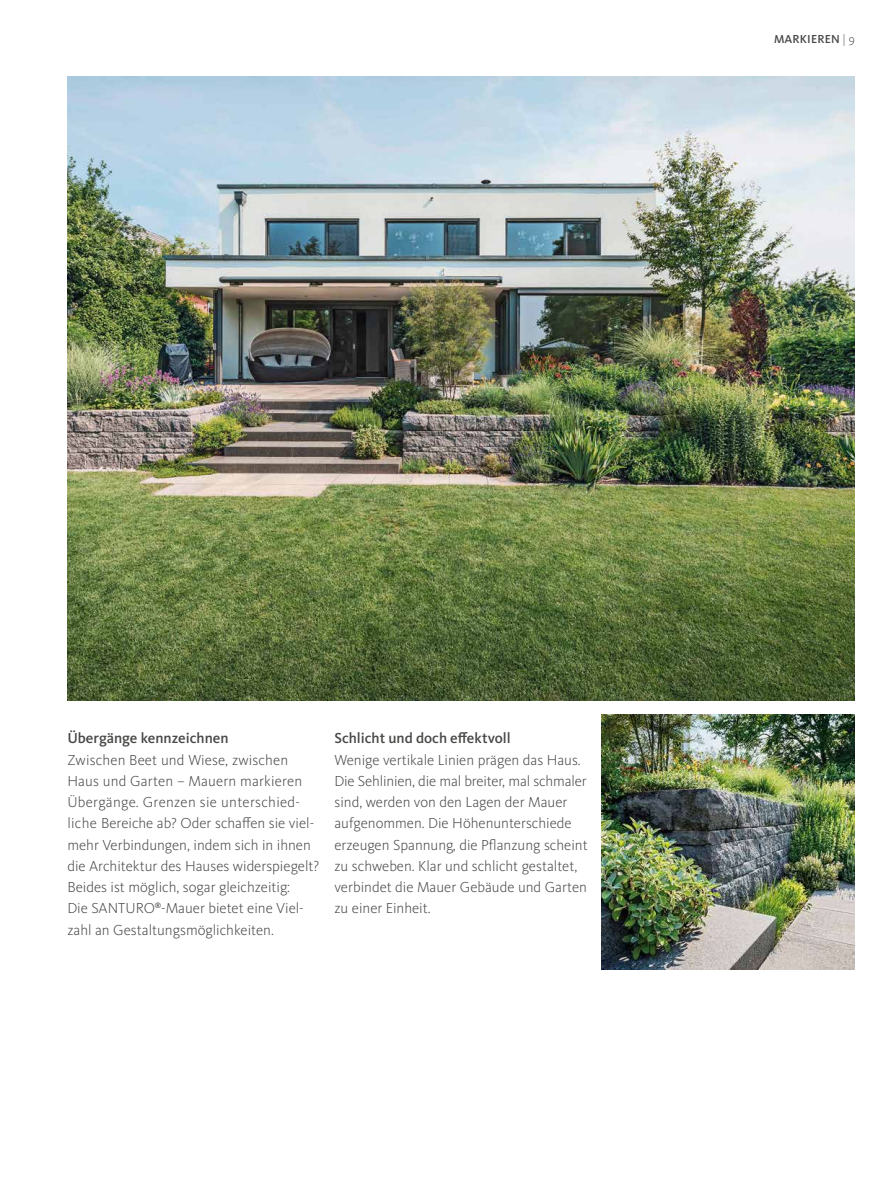
<style>
.page{position:relative;width:893px;height:1191px;background:#fff}
.page>*{position:absolute;margin:0;border:0;box-sizing:border-box;transform-origin:0 0}
.t1{font:300 15px/21.3px "Kievit Pro";color:#484847}
.t2{font:500 15px "Kievit Pro";color:#484847}
.t3{font:500 12px "Kievit Pro";letter-spacing:.01em;color:#484847}
.s1{font-weight:300}
</style>
<div class="page">
<img style="left:67px;top:77px;width:788px;height:624px">
<img style="left:601px;top:714px;width:254px;height:255px">
<p class="t3" style="left:774px;top:32px;width:82px">MARKIEREN <span class="s1">| 9</span></p>
<p class="t2" style="left:67px;top:729px;width:163px">Übergänge kennzeichnen</p>
<p class="t1" style="left:67px;top:749px;width:253px">Zwischen Beet und Wiese, zwischen Haus und Garten – Mauern markieren Übergänge. Grenzen sie unterschied&shy;liche Bereiche ab? Oder schaffen sie viel&shy;mehr Verbindungen, indem sich in ihnen die Architektur des Hauses widerspiegelt?<br>Beides ist möglich, sogar gleichzeitig:<br>Die SANTURO<sup>®</sup>-Mauer bietet eine Viel&shy;zahl an Gestaltungsmöglichkeiten.</p>
<p class="t2" style="left:334px;top:729px;width:178px">Schlicht und doch effektvoll</p>
<p class="t1" style="left:334px;top:749px;width:255px">Wenige vertikale Linien prägen das Haus.<br>Die Sehlinien, die mal breiter, mal schmaler sind, werden von den Lagen der Mauer aufgenommen. Die Höhenunterschiede erzeugen Spannung, die Pflanzung scheint zu schweben. Klar und schlicht gestaltet, verbindet die Mauer Gebäude und Garten zu einer Einheit.</p>
</div>
